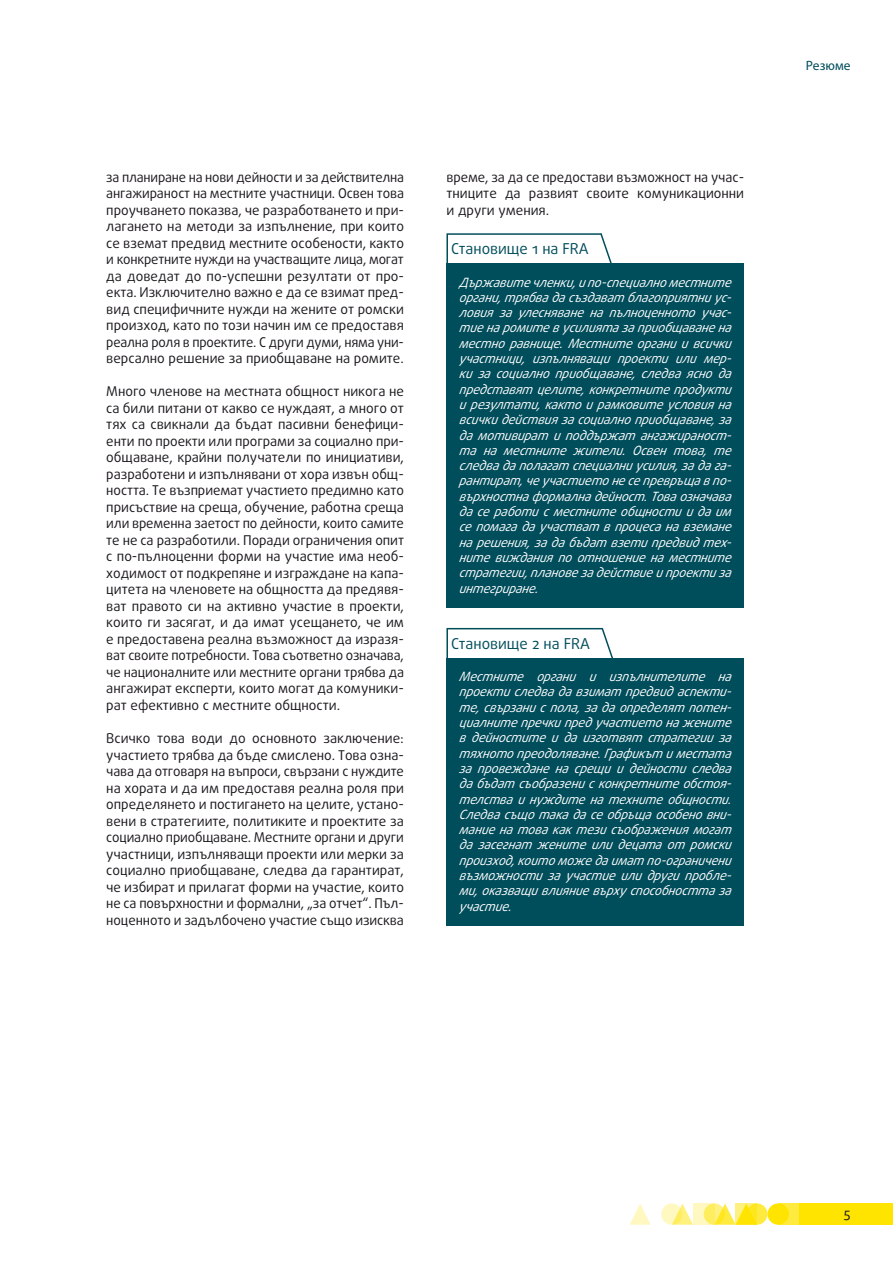
<style>
.page{position:relative;width:893px;height:1263px;background:#fff}
.page>*{position:absolute;margin:0;border:0;box-sizing:border-box;transform-origin:0 0}
.opinion_header_sw{font:15px "Daxline Pro";color:#004d5b}
.text_body{font:13.5px/16.5px "Daxline Pro";color:#1a171c;text-align:justify}
.t1{font:13.5px "Myriad Pro";color:#004d5b}
.opinion_text_SW{font:italic 12.75px/15.3px "Daxline Pro";letter-spacing:-.01em;color:#fff;text-align:justify}
</style>
<div class="page">
<div style="left:746px;top:1203px;width:21px;height:22px;background:#ffea40;border-radius:50%"></div>
<div style="left:778px;top:1203px;width:21px;height:22px;background:#ffea40"></div>
<div style="left:799px;top:1203px;width:94px;height:22px;background:#ffe400"></div>
<svg style="left:675px;top:1203px;width:18px;height:22px"></svg>
<svg style="left:629px;top:1204px;width:22px;height:21px"></svg>
<div style="left:767px;top:1203px;width:22px;height:22px;background:#ffe400;border-radius:50%"></div>
<svg style="left:718px;top:1203px;width:18px;height:22px"></svg>
<svg style="left:704px;top:1203px;width:21px;height:22px"></svg>
<svg style="left:661px;top:1203px;width:21px;height:22px"></svg>
<svg style="left:736px;top:1203px;width:21px;height:22px"></svg>
<svg style="left:693px;top:1203px;width:21px;height:22px"></svg>
<div style="left:446px;top:264px;width:298px;height:344px;background:#004d5b"></div>
<div style="left:446px;top:658px;width:298px;height:268px;background:#004d5b"></div>
<svg style="left:446px;top:233px;width:167px;height:31px"></svg>
<svg style="left:446px;top:627px;width:167px;height:31px"></svg>
<p class="text_body" style="left:106px;top:169px;width:299px">за планиране на нови дейности и за действителна ангажираност на местните участници. Освен това проучването показва, че разработването и при&shy;лагането на методи за изпълнение, при които се вземат предвид местните особености, както и конкретните нужди на участващите лица, могат да доведат до по-успешни резултати от про&shy;екта. Изключително важно е да се взимат пред&shy;вид специфичните нужди на жените от ромски произход, като по този начин им се предоставя реална роля в проектите. С други думи, няма уни&shy;версално решение за приобщаване на ромите.</p>
<p class="text_body" style="left:106px;top:383px;width:299px">Много членове на местната общност никога не са били питани от какво се нуждаят, а много от тях са свикнали да бъдат пасивни бенефици&shy;енти по проекти или програми за социално при&shy;общаване, крайни получатели по инициативи, разработени и изпълнявани от хора извън общ&shy;ността. Те възприемат участието предимно като присъствие на среща, обучение, работна среща или временнa заетост по дейности, които самите те не са разработили. Поради ограничения опит с по-пълноценни форми на участие има необ&shy;ходимост от подкрепяне и изграждане на капа&shy;цитета на членовете на общността да предявя&shy;ват правото си на активно участие в проекти, които ги засягат, и да имат усещането, че им е предоставена реална възможност да изразя&shy;ват своите потребности. Това съответно означава, че националните или местните органи трябва да ангажират експерти, които могат да комуники&shy;рат ефективно с местните общности.</p>
<p class="text_body" style="left:106px;top:730px;width:299px">Всичко това води до основното заключение: участието трябва да бъде смислено. Това озна&shy;чава да отговаря на въпроси, свързани с нуждите на хората и да им предоставя реална роля при определянето и постигането на целите, устано&shy;вени в стратегиите, политиките и проектите за социално приобщаване. Местните органи и други участници, изпълняващи проекти или мерки за социално приобщаване, следва да гарантират, че избират и прилагат форми на участие, които не сa повърхностни и формални, „за отчет“. Пъл&shy;ноценното и задълбочено участие също изисква</p>
<p class="text_body" style="left:446px;top:169px;width:299px">време, за да се предостави възможност на учас&shy;тниците да развият своите комуникационни и други умения.</p>
<p class="opinion_header_sw" style="left:451px;top:239px;width:139px">Становище 1 на FRA</p>
<p class="opinion_text_SW" style="left:459px;top:274px;width:277px">Държавите членки, и по-специално местните органи, трябва да създават благоприятни ус&shy;ловия за улесняване на пълноценното учас&shy;тие на ромите в усилията за приобщаване на местно равнище. Местните органи и всички участници, изпълняващи проекти или мер - ки за социално приобщаване, следва ясно да пр едставят целите, конкр етните пр одукти и резултати, както и рамковите условия на всички действия за социално пр иобщаване, за да мотивират и поддържат ангажираност&shy;та на местните жители. Освен това, те следва да полагат специални усилия, за да га&shy;рантират, че участието не се превръща в по&shy;върхностна формална дейност.Това означава да се работи с местните общности и да им се помага да участват в процеса на вземане на решения, за да бъдат взети предвид тех&shy;ните виждания по отношение на местните стратегии, планове за действие и проекти за интегр иране.</p>
<p class="opinion_header_sw" style="left:451px;top:633px;width:140px">Становище 2 на FRA</p>
<p class="opinion_text_SW" style="left:459px;top:669px;width:277px">Местните органи и изпълнителите на проекти следва да взимат предвид аспекти&shy;те, свързани с пола, за да определят потен&shy;циалните пречки пред участието на жените в дейностите и да изготвят стратегии за тяхното преодоляване.Графикът и местата за провеждане на срещи и дейности следва да бъдат съобразени с конкретните обстоя&shy;телства и нуждите на техните общности.<br>Следва също така да се обръща особено вни&shy;мание на това как тези съображения могат да засегнат жените или децата от ромски произход, които може да имат по-ограничени възможности за участие или други пробле&shy;ми, оказващи влияние върху способността за участие.</p>
<p class="t1" style="left:806px;top:57px;width:46px">Резюме</p>
<p class="text_body" style="left:844px;top:1205px;width:8px">5</p>
</div>
